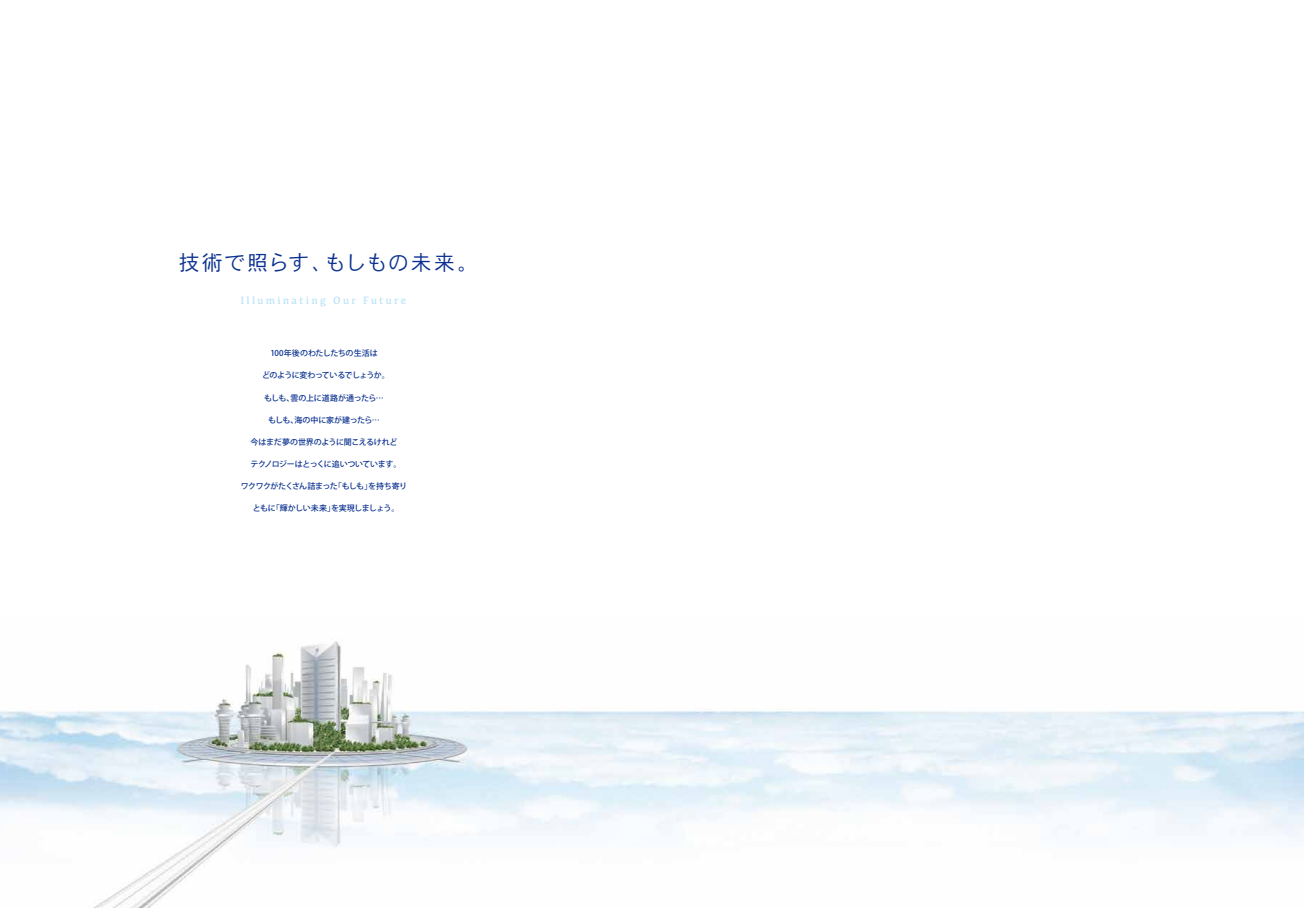
<style>
.page{position:relative;width:1304px;height:908px;background:#fff}
.page>*{position:absolute;margin:0;border:0;box-sizing:border-box;transform-origin:0 0}
.t1{font:21px "DFHS Gothic W3";letter-spacing:.06em;color:#0b3190}
.t2{font:11px "Kefa";letter-spacing:.205em;color:#bae3f9}
.t3{font:500 8px "Koz Go Pro";letter-spacing:-.045em;color:#0b3190}
.t4{font:500 8px "Koz Go Pro";letter-spacing:-.075em;color:#0b3190}
.t5{font:500 8px "Koz Go Pro";letter-spacing:-.07em;color:#0b3190}
.t6{font:500 8px "Koz Go Pro";letter-spacing:-.005em;color:#0b3190}
.t7{font:500 8px "Koz Go Pro";letter-spacing:-.02em;color:#0b3190}
</style>
<div class="page">
<img style="left:0;top:641px;width:1304px;height:266px">
<h1 class="t1" style="left:179px;top:252px;width:301px">技術で照らす、もしもの未来。</h1>
<h2 class="t2" style="left:240px;top:294px;width:168px">Illuminating Our Future</h2>
<p class="t6" style="left:270px;top:348px;width:109px">100年後のわたしたちの生活は</p>
<p class="t5" style="left:262px;top:370px;width:129px">どのように変わっているでしょうか。</p>
<p class="t3" style="left:264px;top:392px;width:121px">もしも、雲の上に道路が通ったら…</p>
<p class="t7" style="left:268px;top:414px;width:113px">もしも、海の中に家が建ったら…</p>
<p class="t3" style="left:251px;top:436px;width:148px">今はまだ夢の世界のように聞こえるけれど</p>
<p class="t3" style="left:251px;top:458px;width:152px">テクノロジーはとっくに追いついています。</p>
<p class="t4" style="left:241px;top:480px;width:168px">ワクワクがたくさん詰まった「もしも」を持ち寄り</p>
<p class="t3" style="left:253px;top:502px;width:148px">ともに「輝かしい未来」を実現しましょう。</p>
</div>
